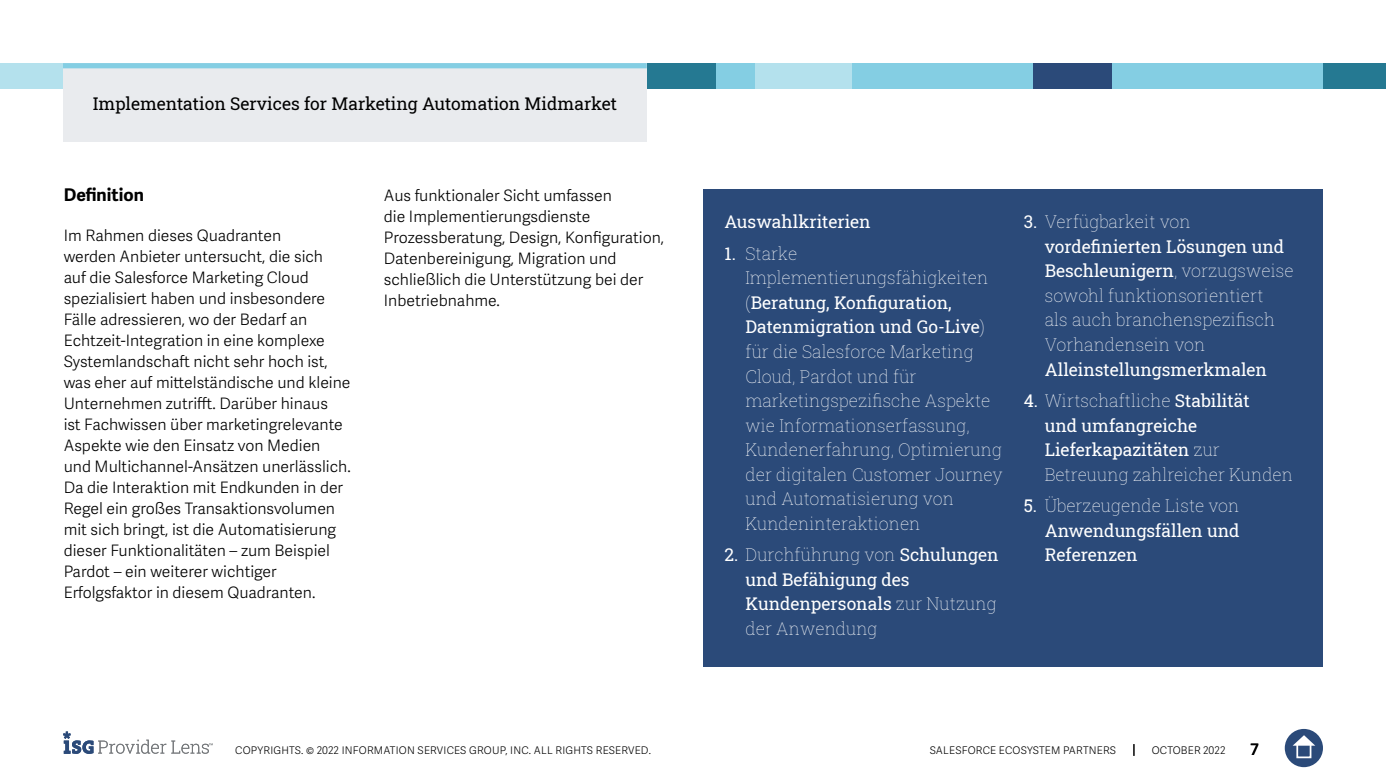
<style>
.page{position:relative;width:1386px;height:780px;background:#fff}
.page>*{position:absolute;margin:0;border:0;box-sizing:border-box;transform-origin:0 0}
.t1{font:17.5px/24.5px "Roboto Slab ISG P Thin";color:#fff}
.t2{font:17.5px/24.5px "Roboto Slab ISG P Regular";color:#fff}
.t3{font:17.5px "Roboto Slab ISG P Regular";color:#000}
.t4{font:700 17.5px "Adelle Sans";color:#000}
.t5{font:300 15.75px/21px "Adelle Sans";color:#000}
.t6{font:600 15.75px "Adelle Sans";color:#000}
.t7{font:300 10.5px "Adelle Sans";letter-spacing:.02em;color:#000}
.s1{font-family:"Roboto Slab ISG P Regular"}
.s2{font-family:"Roboto Slab ISG P Thin"}
</style>
<div class="page">
<div style="left:1285px;top:729px;width:38px;height:38px;background:#2b4a79;border-radius:50%"></div>
<svg style="left:1293px;top:735px;width:22px;height:10px"></svg>
<div style="left:1296px;top:743px;width:15px;height:15px;border:2px solid #fff"></div>
<svg style="left:1133px;top:744px;width:1px;height:12px"></svg>
<svg style="left:63px;top:731px;width:150px;height:23px"></svg>
<div style="left:1047px;top:63px;width:276px;height:26px;background:#84cee3"></div>
<div style="left:0;top:63px;width:158px;height:26px;background:#b4e1ed"></div>
<div style="left:850px;top:63px;width:184px;height:26px;background:#84cee3"></div>
<div style="left:1323px;top:63px;width:63px;height:26px;background:#257992"></div>
<div style="left:1033px;top:63px;width:79px;height:26px;background:#2b4a79"></div>
<div style="left:754px;top:63px;width:98px;height:26px;background:#b4e1ed"></div>
<div style="left:598px;top:63px;width:157px;height:26px;background:#84cee3"></div>
<div style="left:598px;top:63px;width:118px;height:26px;background:#257992"></div>
<div style="left:704px;top:189px;width:619px;height:478px;background:#2b4a79"></div>
<div style="left:63px;top:63px;width:584px;height:79px;background:#e9ebee"></div>
<div style="left:63px;top:63px;width:584px;height:5px;background:#84cee3"></div>
<p class="t3" style="left:93px;top:91px;width:526px">Implementation Services for Marketing Automation Midmarket</p>
<p class="t4" style="left:64px;top:184px;width:82px">Definition</p>
<p class="t5" style="left:64px;top:225px;width:289px">Im Rahmen dieses Quadranten<br>werden Anbieter untersucht, die sich<br>auf die Salesforce Marketing Cloud spezialisiert haben und insbesondere Fälle adressieren, wo der Bedarf an Echtzeit-Integration in eine komplexe Systemlandschaft nicht sehr hoch ist, was eher auf mittelständische und kleine Unternehmen zutrifft. Darüber hinaus<br>ist Fachwissen über marketingrelevante Aspekte wie den Einsatz von Medien und Multichannel-Ansätzen unerlässlich.<br>Da die Interaktion mit Endkunden in der Regel ein großes Transaktionsvolumen mit sich bringt, ist die Automatisierung dieser Funktionalitäten – zum Beispiel Pardot – ein weiterer wichtiger Erfolgsfaktor in diesem Quadranten.</p>
<p class="t5" style="left:384px;top:185px;width:282px">Aus funktionaler Sicht umfassen<br>die Implementierungsdienste Prozessberatung, Design, Konfiguration, Datenbereinigung, Migration und schließlich die Unterstützung bei der Inbetriebnahme.</p>
<p class="t2" style="left:724px;top:209px;width:148px">Auswahlkriterien</p>
<p class="t1" style="left:746px;top:241px;width:244px;text-indent:-21px"><span class="s1">1.</span> Starke<br>Implementierungsfähigkeiten</p>
<p class="t2" style="left:746px;top:290px;width:241px"><span class="s2">(</span>Beratung, Konfiguration,<br>Datenmigration und Go-Live<span class="s2">)</span></p>
<p class="t1" style="left:746px;top:339px;width:259px">für die Salesforce Marketing<br>Cloud, Pardot und für marketingspezifische Aspekte wie Informationserfassung,<br>Kundenerfahrung, Optimierung der digitalen Customer Journey und Automatisierung von<br>Kundeninteraktionen</p>
<p class="t1" style="left:724px;top:542px;width:276px"><span class="s1">2.</span> Durchführung von <span class="s1">Schulungen</span></p>
<p class="t2" style="left:746px;top:566px;width:253px">und Befähigung des<br>Kundenpersonals <span class="s2">zur Nutzung</span></p>
<p class="t1" style="left:746px;top:615px;width:133px">der Anwendung</p>
<p class="t1" style="left:1024px;top:209px;width:168px"><span class="s1">3.</span> Verfügbarkeit von</p>
<p class="t2" style="left:1045px;top:234px;width:251px">vordefinierten Lösungen und<br>Beschleunigern<span class="s2">, vorzugsweise</span></p>
<p class="t1" style="left:1045px;top:283px;width:232px">sowohl funktionsorientiert als auch branchenspezifisch<br>Vorhandensein von</p>
<p class="t2" style="left:1045px;top:356px;width:224px">Alleinstellungsmerkmalen</p>
<p class="t1" style="left:1024px;top:388px;width:227px"><span class="s1">4.</span> Wirtschaftliche <span class="s1">Stabilität</span></p>
<p class="t2" style="left:1045px;top:412px;width:177px">und umfangreiche<br>Lieferkapazitäten <span class="s2">zur</span></p>
<p class="t1" style="left:1045px;top:461px;width:250px">Betreuung zahlreicher Kunden</p>
<p class="t1" style="left:1024px;top:493px;width:217px"><span class="s1">5.</span> Überzeugende Liste von</p>
<p class="t2" style="left:1045px;top:517px;width:196px">Anwendungsfällen und<br>Referenzen</p>
<p class="t7" style="left:235px;top:744px;width:417px">COPYRIGHTS. © 2022 INFORMATION SERVICES GROUP, INC. ALL RIGHTS RESERVED.</p>
<p class="t7" style="left:930px;top:744px;width:188px">SALESFORCE ECOSYSTEM PARTNERS</p>
<p class="t7" style="left:1152px;top:744px;width:75px">OCTOBER 2022</p>
<p class="t6" style="left:1251px;top:740px;width:10px">7</p>
</div>
